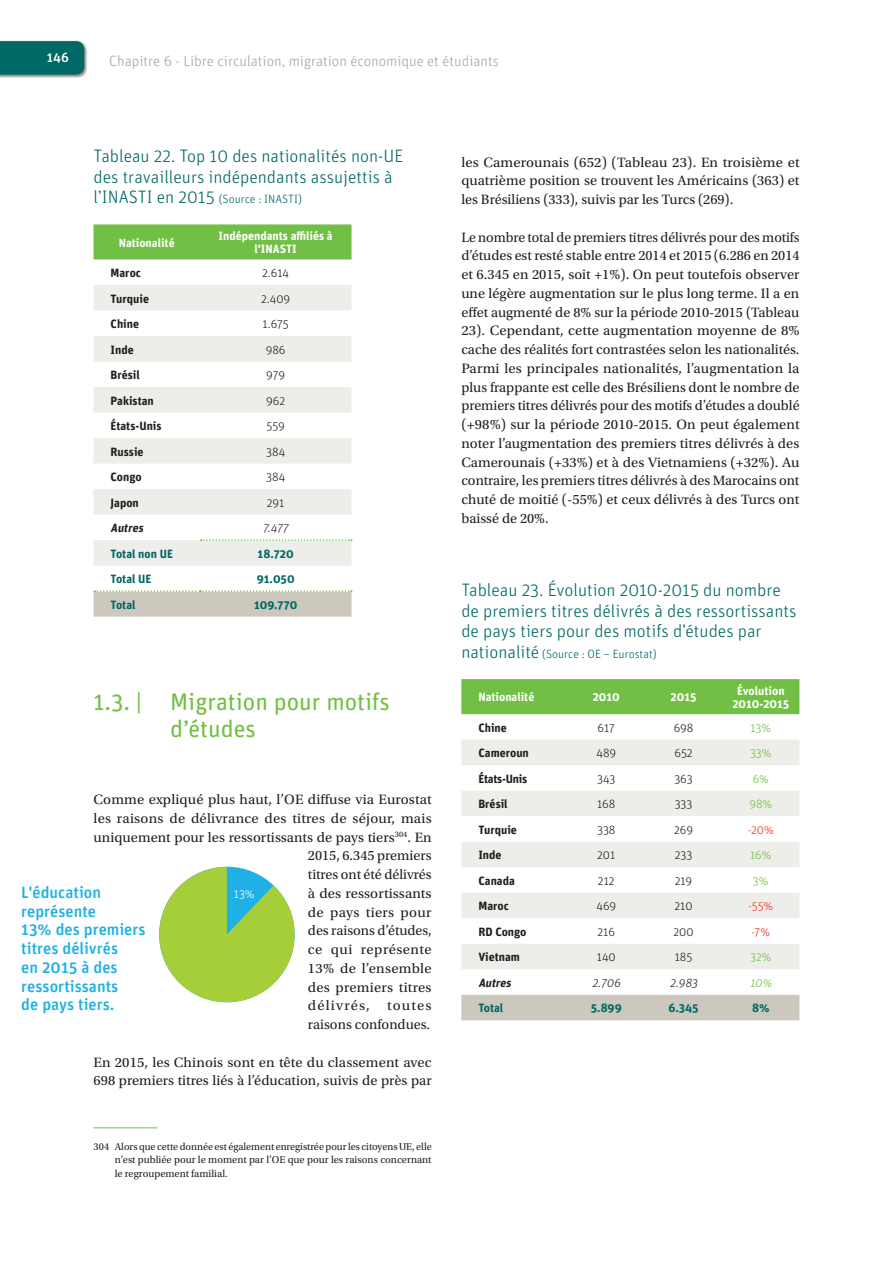
<style>
.page{position:relative;width:893px;height:1263px;background:#fff}
.page>*{position:absolute;margin:0;border:0;box-sizing:border-box;transform-origin:0 0}
.t1{font:24px/27px "Unit Rounded OT";color:#71bf44}
.Graph_-_caption{font:300 18px/20.7px "Unit Rounded OT";color:#006965}
.SubTitles_x_x_x{font:500 16.5px/18.8px "Unit Rounded OT";color:#1fb0e6}
.t2{font:300 15px "Unit Rounded OT";color:#a9a69e}
.Body{font:14.25px/18.8px "Utopia Std";color:#231f20;text-align:justify}
.t3{font:500 13.5px "Unit Rounded OT";color:#fff}
.Texte{font:700 12px "Unit Rounded OT";color:#231f20}
.Texte-2{font:300 12px "Unit Rounded OT";color:#231f20}
.Texte-3{font:700 12px/13.5px "Unit Rounded OT";color:#fff;text-align:center}
.Graph_-_caption-2{font:300 12px "Unit Rounded OT";color:#006965}
.Texte-4{font:700 12px "Unit Rounded OT";color:#006965}
.Texte-5{font:300 12px "Unit Rounded OT";color:#71bf44}
.Texte-6{font:italic 300 12px "Unit Rounded OT";color:#231f20}
.Texte-7{font:italic 700 12px "Unit Rounded OT";color:#231f20}
.Texte-8{font:300 12px "Unit Rounded OT";color:#ef3122}
.Texte-9{font:italic 300 12px "Unit Rounded OT";color:#71bf44}
.SubTitles_x_x_x-2{font:300 12px "Unit Rounded OT";color:#fff}
.Voetnoot{font:10.5px/13.5px "Utopia Std";color:#231f20;text-align:justify}
.s1{font-size:18px}
</style>
<div class="page">
<div style="left:0;top:41px;width:88px;height:37px;background:#231f20;opacity:.3"></div>
<div style="left:0;top:41px;width:84px;height:34px;background:#006965"></div>
<div style="left:461px;top:679px;width:338px;height:35px;background:#71bf44"></div>
<svg style="left:461px;top:740px;width:338px;height:229px;fill:#edede9"></svg>
<div style="left:461px;top:995px;width:338px;height:25px;background:#ccc8bd"></div>
<div style="left:94px;top:224px;width:257px;height:35px;background:#71bf44"></div>
<svg style="left:94px;top:285px;width:257px;height:281px;fill:#edede9"></svg>
<svg style="left:201px;top:539px;width:151px;height:2px"></svg>
<svg style="left:94px;top:590px;width:258px;height:27px;background:#cdcbbe"></svg>
<hr style="left:94px;top:1127px;width:63px;height:1px;background:#71bf44">
<svg style="left:159px;top:867px;width:136px;height:135px"></svg>
<p class="t3" style="left:47px;top:49px;width:24px">146</p>
<p class="t2" style="left:109px;top:52px;width:391px">Chapitre 6 - Libre circulation, migration économique et étudiants</p>
<p class="Graph_-_caption" style="left:94px;top:146px;width:311px">Tableau 22. Top 10 des nationalités non-UE des travailleurs indépendants assujettis à</p>
<p class="Graph_-_caption-2" style="left:94px;top:192px;width:210px"><span class="s1">l’INASTI en 2015</span> (Source : INASTI)</p>
<p class="Texte-3" style="left:119px;top:236px;width:57px">Nationalité</p>
<p class="Texte-3" style="left:219px;top:229px;width:116px">Indépendants affiliés à l'INASTI</p>
<p class="Texte" style="left:111px;top:265px;width:32px">Maroc</p>
<p class="Texte-2" style="left:262px;top:266px;width:28px">2.614</p>
<p class="Texte" style="left:111px;top:291px;width:40px">Turquie</p>
<p class="Texte-2" style="left:261px;top:291px;width:31px">2.409</p>
<p class="Texte" style="left:111px;top:316px;width:30px">Chine</p>
<p class="Texte-2" style="left:263px;top:317px;width:28px">1.675</p>
<p class="Texte" style="left:111px;top:342px;width:25px">Inde</p>
<p class="Texte-2" style="left:266px;top:342px;width:21px">986</p>
<p class="Texte" style="left:111px;top:367px;width:31px">Brésil</p>
<p class="Texte-2" style="left:266px;top:368px;width:20px">979</p>
<p class="Texte" style="left:111px;top:393px;width:45px">Pakistan</p>
<p class="Texte-2" style="left:266px;top:393px;width:20px">962</p>
<p class="Texte" style="left:111px;top:418px;width:53px">États-Unis</p>
<p class="Texte-2" style="left:266px;top:419px;width:20px">559</p>
<p class="Texte" style="left:111px;top:444px;width:35px">Russie</p>
<p class="Texte-2" style="left:266px;top:444px;width:21px">384</p>
<p class="Texte" style="left:111px;top:469px;width:33px">Congo</p>
<p class="Texte-2" style="left:266px;top:470px;width:21px">384</p>
<p class="Texte" style="left:111px;top:495px;width:30px">Japon</p>
<p class="Texte-2" style="left:267px;top:495px;width:19px">291</p>
<p class="Texte-7" style="left:111px;top:520px;width:37px">Autres</p>
<p class="Texte-6" style="left:263px;top:521px;width:30px">7.477</p>
<p class="Texte-4" style="left:111px;top:546px;width:64px">Total non UE</p>
<p class="Texte-4" style="left:258px;top:546px;width:38px">18.720</p>
<p class="Texte-4" style="left:111px;top:571px;width:42px">Total UE</p>
<p class="Texte-4" style="left:257px;top:571px;width:39px">91.050</p>
<p class="Texte-4" style="left:111px;top:597px;width:27px">Total</p>
<p class="Texte-4" style="left:254px;top:597px;width:45px">109.770</p>
<p class="t1" style="left:170px;top:688px;width:221px;text-indent:-77px">1.3. | Migration pour motifs d’études</p>
<p class="Body" style="left:94px;top:790px;width:340px;text-align:right">Comme expliqué plus haut, l’OE diffuse via Eurostat les raisons de délivrance des titres de séjour, mais uniquement pour les ressortissants de pays tiers<sup>304</sup>. En<br>2015, 6.345 premiers<br>titres ont été délivrés<br>à des ressortissants<br>de pays tiers pour<br>des raisons d’études,<br>ce qui représente<br>13% de l’ensemble<br>des premiers titres<br>délivrés, toutes<br>raisons confondues.</p>
<p class="Body" style="left:94px;top:1053px;width:340px">En 2015, les Chinois sont en tête du classement avec<br>698 premiers titres liés à l’éducation, suivis de près par</p>
<p class="SubTitles_x_x_x" style="left:21px;top:883px;width:126px">L'éducation représente<br>13% des premiers titres délivrés<br>en 2015 à des ressortissants<br>de pays tiers.</p>
<p class="SubTitles_x_x_x-2" style="left:234px;top:887px;width:22px">13%</p>
<p class="Voetnoot" style="left:115px;top:1140px;width:318px;text-indent:-21px">304 Alors que cette donnée est également enregistrée pour les citoyens UE, elle n’est publiée pour le moment par l’OE que pour les raisons concernant le regroupement familial.</p>
<p class="Body" style="left:461px;top:153px;width:340px">les Camerounais (652) (Tableau 23). En troisième et quatrième position se trouvent les Américains (363) et les Brésiliens (333), suivis par les Turcs (269).</p>
<p class="Body" style="left:461px;top:228px;width:340px">Le nombre total de premiers titres délivrés pour des motifs d’études est resté stable entre 2014 et 2015 (6.286 en 2014 et 6.345 en 2015, soit +1%). On peut toutefois observer une légère augmentation sur le plus long terme. Il a en effet augmenté de 8% sur la période 2010-2015 (Tableau 23). Cependant, cette augmentation moyenne de 8% cache des réalités fort contrastées selon les nationalités.<br>Parmi les principales nationalités, l’augmentation la plus frappante est celle des Brésiliens dont le nombre de premiers titres délivrés pour des motifs d’études a doublé (+98%) sur la période 2010-2015. On peut également noter l’augmentation des premiers titres délivrés à des Camerounais (+33%) et à des Vietnamiens (+32%). Au contraire, les premiers titres délivrés à des Marocains ont chuté de moitié (-55%) et ceux délivrés à des Turcs ont baissé de 20%.</p>
<p class="Graph_-_caption" style="left:461px;top:580px;width:337px">Tableau 23. Évolution 2010-2015 du nombre de premiers titres délivrés à des ressortissants de pays tiers pour des motifs d’études par</p>
<p class="Graph_-_caption-2" style="left:461px;top:647px;width:197px"><span class="s1">nationalité</span> (Source : OE – Eurostat)</p>
<p class="Texte-3" style="left:478px;top:690px;width:57px">Nationalité</p>
<p class="Texte-3" style="left:593px;top:690px;width:29px">2010</p>
<p class="Texte-3" style="left:671px;top:690px;width:27px">2015</p>
<p class="Texte-3" style="left:732px;top:683px;width:58px">Évolution<br>2010-2015</p>
<p class="Texte" style="left:478px;top:720px;width:30px">Chine</p>
<p class="Texte-2" style="left:598px;top:720px;width:19px">617</p>
<p class="Texte-2" style="left:674px;top:720px;width:21px">698</p>
<p class="Texte-5" style="left:750px;top:720px;width:22px">13%</p>
<p class="Texte" style="left:478px;top:745px;width:52px">Cameroun</p>
<p class="Texte-2" style="left:596px;top:746px;width:21px">489</p>
<p class="Texte-2" style="left:674px;top:746px;width:20px">652</p>
<p class="Texte-5" style="left:750px;top:746px;width:23px">33%</p>
<p class="Texte" style="left:478px;top:771px;width:50px">États-Unis</p>
<p class="Texte-2" style="left:597px;top:771px;width:20px">343</p>
<p class="Texte-2" style="left:674px;top:771px;width:20px">363</p>
<p class="Texte-5" style="left:753px;top:771px;width:18px">6%</p>
<p class="Texte" style="left:478px;top:796px;width:31px">Brésil</p>
<p class="Texte-2" style="left:597px;top:797px;width:20px">168</p>
<p class="Texte-2" style="left:675px;top:797px;width:19px">333</p>
<p class="Texte-5" style="left:749px;top:797px;width:24px">98%</p>
<p class="Texte" style="left:478px;top:822px;width:40px">Turquie</p>
<p class="Texte-2" style="left:597px;top:823px;width:20px">338</p>
<p class="Texte-2" style="left:674px;top:823px;width:20px">269</p>
<p class="Texte-8" style="left:748px;top:823px;width:28px">-20%</p>
<p class="Texte" style="left:478px;top:847px;width:25px">Inde</p>
<p class="Texte-2" style="left:597px;top:848px;width:20px">201</p>
<p class="Texte-2" style="left:675px;top:848px;width:19px">233</p>
<p class="Texte-5" style="left:750px;top:848px;width:23px">16%</p>
<p class="Texte" style="left:478px;top:873px;width:38px">Canada</p>
<p class="Texte-2" style="left:598px;top:874px;width:18px">212</p>
<p class="Texte-2" style="left:675px;top:874px;width:19px">219</p>
<p class="Texte-5" style="left:753px;top:874px;width:17px">3%</p>
<p class="Texte" style="left:478px;top:898px;width:32px">Maroc</p>
<p class="Texte-2" style="left:596px;top:899px;width:21px">469</p>
<p class="Texte-2" style="left:674px;top:899px;width:20px">210</p>
<p class="Texte-8" style="left:748px;top:899px;width:26px">-55%</p>
<p class="Texte" style="left:478px;top:924px;width:50px">RD Congo</p>
<p class="Texte-2" style="left:598px;top:925px;width:19px">216</p>
<p class="Texte-2" style="left:673px;top:925px;width:22px">200</p>
<p class="Texte-8" style="left:751px;top:925px;width:20px">-7%</p>
<p class="Texte" style="left:478px;top:949px;width:43px">Vietnam</p>
<p class="Texte-2" style="left:597px;top:950px;width:20px">140</p>
<p class="Texte-2" style="left:675px;top:950px;width:19px">185</p>
<p class="Texte-5" style="left:750px;top:950px;width:23px">32%</p>
<p class="Texte-7" style="left:478px;top:975px;width:37px">Autres</p>
<p class="Texte-6" style="left:592px;top:976px;width:32px">2.706</p>
<p class="Texte-6" style="left:670px;top:976px;width:32px">2.983</p>
<p class="Texte-9" style="left:750px;top:976px;width:26px">10%</p>
<p class="Texte-4" style="left:478px;top:1000px;width:27px">Total</p>
<p class="Texte-4" style="left:591px;top:1000px;width:32px">5.899</p>
<p class="Texte-4" style="left:668px;top:1000px;width:32px">6.345</p>
<p class="Texte-4" style="left:752px;top:1000px;width:19px">8%</p>
</div>
